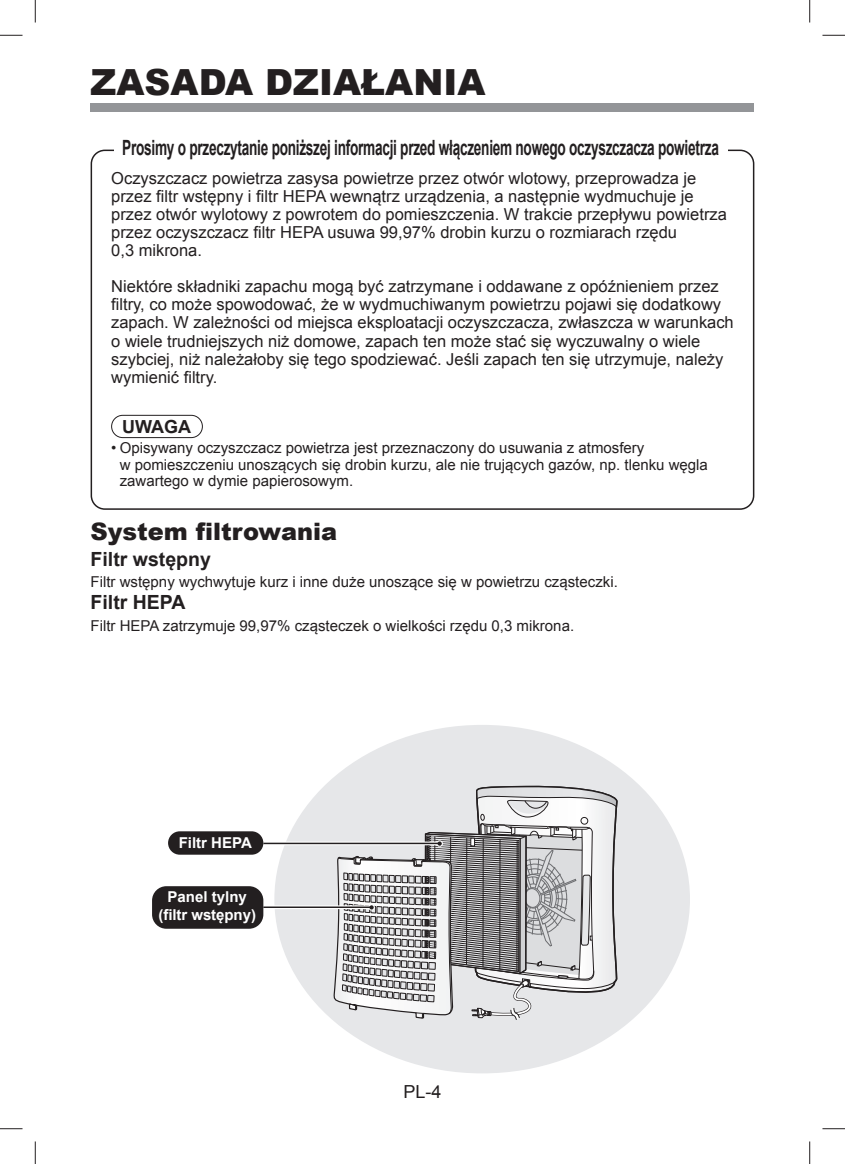
<style>
.page{position:relative;width:845px;height:1164px;background:#fff}
.page>*{position:absolute;margin:0;border:0;box-sizing:border-box;transform-origin:0 0}
.t1{font:900 36px "Arial";color:#231f20}
.t2{font:900 24px "Arial";color:#231f20}
.t3{font:700 21px "Arial";letter-spacing:-.02em;color:#231f20;scale:.65 1}
.t4{font:700 19.5px "Arial";color:#231f20}
.t5{font:700 18px "Arial";color:#231f20}
.t6{font:18px "Arial";color:#231f20}
.t7{font:16.5px/18px "Arial";color:#231f20}
.t8{font:15px/16.5px "Arial";color:#231f20}
.t9{font:700 15px/18px "Arial";color:#fff;text-align:center}
</style>
<div class="page">
<div style="left:91px;top:103px;width:663px;height:8px;background:#939598"></div>
<div style="left:111px;top:415px;width:92px;height:23px;border:1px solid #231f20;border-radius:11px"></div>
<div style="left:274px;top:724px;width:415px;height:349px;background:#e6e7e9;border-radius:50%"></div>
<svg style="left:263px;top:905px;width:69px;height:4px"></svg>
<svg style="left:263px;top:841px;width:69px;height:4px"></svg>
<svg style="left:332px;top:785px;width:286px;height:258px"></svg>
<hr style="left:263px;top:906px;width:109px;height:1px;background:#231f20">
<hr style="left:263px;top:842px;width:177px;height:2px;background:#231f20">
<div style="left:168px;top:831px;width:95px;height:23px;background:#231f20;border-radius:12px"></div>
<div style="left:152px;top:886px;width:111px;height:42px;background:#231f20;border-radius:14px"></div>
<svg style="left:0;top:35px;width:22px;height:1px"></svg>
<svg style="left:822px;top:35px;width:22px;height:1px"></svg>
<svg style="left:0;top:1128px;width:22px;height:1px"></svg>
<svg style="left:822px;top:1128px;width:22px;height:1px"></svg>
<svg style="left:35px;top:0;width:1px;height:23px"></svg>
<svg style="left:35px;top:1141px;width:1px;height:22px"></svg>
<svg style="left:809px;top:0;width:1px;height:23px"></svg>
<svg style="left:809px;top:1141px;width:1px;height:22px"></svg>
<h1 class="t1" style="left:91px;top:55px;width:396px">ZASADA DZIAŁANIA</h1>
<p class="t3" style="left:122px;top:136px;width:919px">Prosimy o przeczytanie poniższej informacji przed włączeniem nowego oczyszczacza powietrza</p>
<p class="t7" style="left:111px;top:170px;width:617px">Oczyszczacz powietrza zasysa powietrze przez otwór wlotowy, przeprowadza je przez filtr wstępny i filtr HEPA wewnątrz urządzenia, a następnie wydmuchuje je przez otwór wylotowy z powrotem do pomieszczenia. W trakcie przepływu powietrza przez oczyszczacz filtr HEPA usuwa 99,97% drobin kurzu o rozmiarach rzędu<br>0,3 mikrona.</p>
<p class="t7" style="left:111px;top:278px;width:624px">Niektóre składniki zapachu mogą być zatrzymane i oddawane z opóźnieniem przez filtry, co może spowodować, że w wydmuchiwanym powietrzu pojawi się dodatkowy zapach. W zależności od miejsca eksploatacji oczyszczacza, zwłaszcza w warunkach o wiele trudniejszych niż domowe, zapach ten może stać się wyczuwalny o wiele szybciej, niż należałoby się tego spodziewać. Jeśli zapach ten się utrzymuje, należy wymienić filtry.</p>
<p class="t5" style="left:122px;top:416px;width:70px">UWAGA</p>
<p class="t8" style="left:120px;top:440px;width:589px;text-indent:-9px">• Opisywany oczyszczacz powietrza jest przeznaczony do usuwania z atmosfery<br>w pomieszczeniu unoszących się drobin kurzu, ale nie trujących gazów, np. tlenku węgla zawartego w dymie papierosowym.</p>
<h2 class="t2" style="left:91px;top:513px;width:248px">System filtrowania</h2>
<p class="t4" style="left:91px;top:548px;width:122px">Filtr wstępny</p>
<p class="t8" style="left:91px;top:574px;width:528px">Filtr wstępny wychwytuje kurz i inne duże unoszące się w powietrzu cząsteczki.</p>
<p class="t4" style="left:91px;top:591px;width:96px">Filtr HEPA</p>
<p class="t8" style="left:91px;top:617px;width:485px">Filtr HEPA zatrzymuje 99,97% cząsteczek o wielkości rzędu 0,3 mikrona.</p>
<p class="t9" style="left:179px;top:834px;width:75px">Filtr HEPA</p>
<p class="t9" style="left:158px;top:888px;width:99px">Panel tylny (filtr wstępny)</p>
<p class="t6" style="left:403px;top:1081px;width:40px">PL-4</p>
</div>
